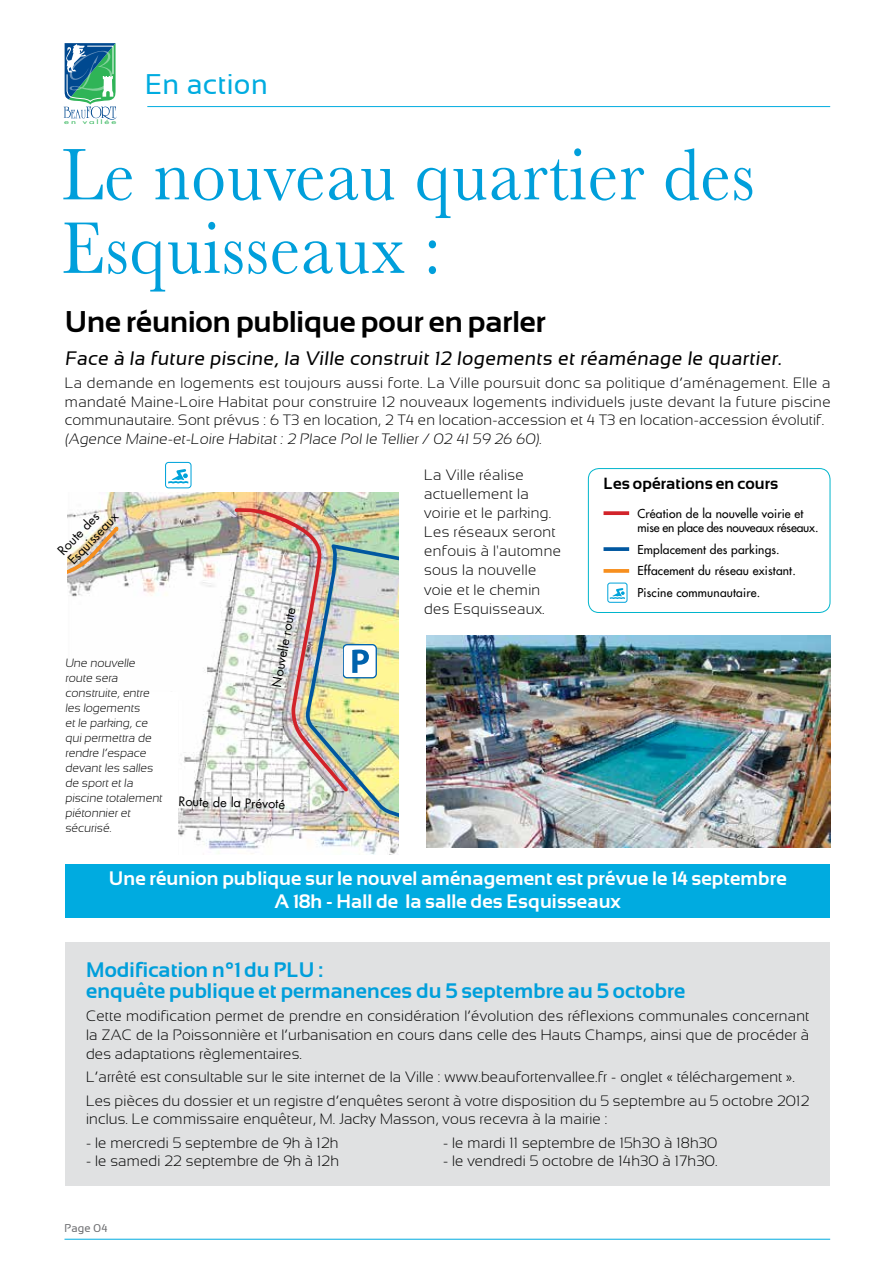
<style>
.page{position:relative;width:892px;height:1265px;background:#fff}
.page>*{position:absolute;margin:0;border:0;box-sizing:border-box;transform-origin:0 0}
.t1{font:75.9px/73.5px "Baskerville";letter-spacing:.01em;color:#009fdb;scale:.91 1}
.t2{font:700 30px "Sansation";color:#000}
.t3{font:28.5px "Sansation";letter-spacing:.01em;color:#00ace0}
.t4{font:700 21px/21px "Sansation";letter-spacing:.01em;color:#009fdb}
.t5{font:700 19.5px/22.5px "Sansation";letter-spacing:.01em;color:#fff;text-align:center}
.t6{font:19.5px "Sansation";color:#000}
.t7{font:700 16.2px "Sansation";letter-spacing:.01em;color:#000}
.t8{font:300 15px/19px "Sansation";letter-spacing:.01em;color:#000}
.t9{font:12.75px/14.1px "Futura";color:#000}
.t10{font:300 12px/15px "Sansation";color:#000}
.t11{font:12px/21.5px "Futura";letter-spacing:.015em;color:#000}
.t12{font:12px/14.4px "Futura";letter-spacing:-.015em;color:#000}
.t13{font:11.25px "Sansation";letter-spacing:.01em;color:#6d6e71}
.t14{font:5.7px "Futura";letter-spacing:.2em;color:#2fb457;scale:1.65 1}
</style>
<div class="page">
<div style="left:65px;top:942px;width:765px;height:243px;background:#e0e1e2"></div>
<div style="left:65px;top:863px;width:765px;height:54px;background:#00abe0"></div>
<hr style="left:147px;top:106px;width:683px;height:1px;background:#00ace0">
<hr style="left:64px;top:1238px;width:766px;height:1px;background:#00ace0">
<svg style="left:64px;top:43px;width:53px;height:77px"></svg>
<svg style="left:603px;top:511px;width:26px;height:4px"></svg>
<svg style="left:603px;top:547px;width:26px;height:4px"></svg>
<svg style="left:603px;top:569px;width:26px;height:4px"></svg>
<div style="left:607px;top:582px;width:20px;height:20px;border:1px solid #00a3da;border-radius:2px"></div>
<svg style="left:609px;top:588px;width:16px;height:11px"></svg>
<div style="left:588px;top:468px;width:242px;height:145px;border:1px solid #00b5cc;border-radius:11px"></div>
<img style="left:67px;top:492px;width:331px;height:362px">
<img style="left:67px;top:522px;width:55px;height:62px">
<img style="left:306px;top:541px;width:93px;height:280px">
<div style="left:165px;top:462px;width:26px;height:26px;border:1px solid #00a3da;border-radius:3px"></div>
<svg style="left:168px;top:469px;width:20px;height:14px"></svg>
<img style="left:233px;top:506px;width:144px;height:297px">
<div style="left:54px;top:692px;width:124px;height:167px;background:#fff"></div>
<img style="left:426px;top:635px;width:404px;height:212px">
<h3 class="t3" style="left:145px;top:69px;width:124px">En action</h3>
<p class="t14" style="left:64px;top:118px;width:33px">en vallée</p>
<h1 class="t1" style="left:61px;top:137px;width:763px">Le nouveau quartier des<br>Esquisseaux :</h1>
<h2 class="t2" style="left:65px;top:305px;width:482px">Une réunion publique pour en parler</h2>
<h3 class="t6" style="left:65px;top:347px;width:720px">Face à la future piscine, la Ville construit 12 logements et réaménage le quartier.</h3>
<p class="t8" style="left:65px;top:373px;width:767px">La demande en logements est toujours aussi forte. La Ville poursuit donc sa politique d’aménagement. Elle a mandaté Maine-Loire Habitat pour construire 12 nouveaux logements individuels juste devant la future piscine communautaire. Sont prévus : 6 T3 en location, 2 T4 en location-accession et 4 T3 en location-accession évolutif. (Agence Maine-et-Loire Habitat : 2 Place Pol le Tellier / 02 41 59 26 60).</p>
<p class="t9" style="left:55px;top:548px;width:68px;rotate:-47deg">Route des<br>Esquisseaux</p>
<p class="t10" style="left:65px;top:655px;width:100px">Une nouvelle route sera construite, entre les logements<br>et le parking, ce qui permettra de rendre l’espace devant les salles de sport et la piscine totalement piétonnier et sécurisé.</p>
<p class="t9" style="left:270px;top:686px;width:82px;rotate:-80deg">Nouvelle route</p>
<p class="t9" style="left:179px;top:793px;width:108px;rotate:2deg">Route de la Prévoté</p>
<p class="t8" style="left:424px;top:465px;width:138px">La Ville réalise actuellement la voirie et le parking.<br>Les réseaux seront enfouis à l'automne sous la nouvelle voie et le chemin des Esquisseaux.</p>
<p class="t7" style="left:603px;top:475px;width:176px">Les opérations en cours</p>
<p class="t12" style="left:637px;top:506px;width:182px">Création de la nouvelle voirie et mise en place des nouveaux réseaux.</p>
<p class="t11" style="left:637px;top:538px;width:160px">Emplacement des parkings.<br>Effacement du réseau existant.<br>Piscine communautaire.</p>
<h3 class="t5" style="left:109px;top:867px;width:679px">Une réunion publique sur le nouvel aménagement est prévue le 14 septembre<br>A 18h - Hall de la salle des Esquisseaux</h3>
<h3 class="t4" style="left:86px;top:959px;width:600px">Modification n°1 du PLU :<br>enquête publique et permanences du 5 septembre au 5 octobre</h3>
<p class="t8" style="left:86px;top:1006px;width:724px;text-align:justify">Cette modification permet de prendre en considération l’évolution des réflexions communales concernant la ZAC de la Poissonnière et l’urbanisation en cours dans celle des Hauts Champs, ainsi que de procéder à des adaptations règlementaires.</p>
<p class="t8" style="left:86px;top:1065px;width:724px;line-height:23.1px">L’arrêté est consultable sur le site internet de la Ville : www.beaufortenvallee.fr - onglet « téléchargement ».<br>Les pièces du dossier et un registre d’enquêtes seront à votre disposition du 5 septembre au 5 octobre 2012</p>
<p class="t8" style="left:86px;top:1109px;width:523px">inclus. Le commissaire enquêteur, M. Jacky Masson, vous recevra à la mairie :</p>
<p class="t8" style="left:86px;top:1132px;width:254px">- le mercredi 5 septembre de 9h à 12h</p>
<p class="t8" style="left:443px;top:1132px;width:276px">- le mardi 11 septembre de 15h30 à 18h30</p>
<p class="t8" style="left:86px;top:1151px;width:254px">- le samedi 22 septembre de 9h à 12h</p>
<p class="t8" style="left:443px;top:1151px;width:276px">- le vendredi 5 octobre de 14h30 à 17h30.</p>
<p class="t13" style="left:64px;top:1221px;width:44px">Page 04</p>
</div>
